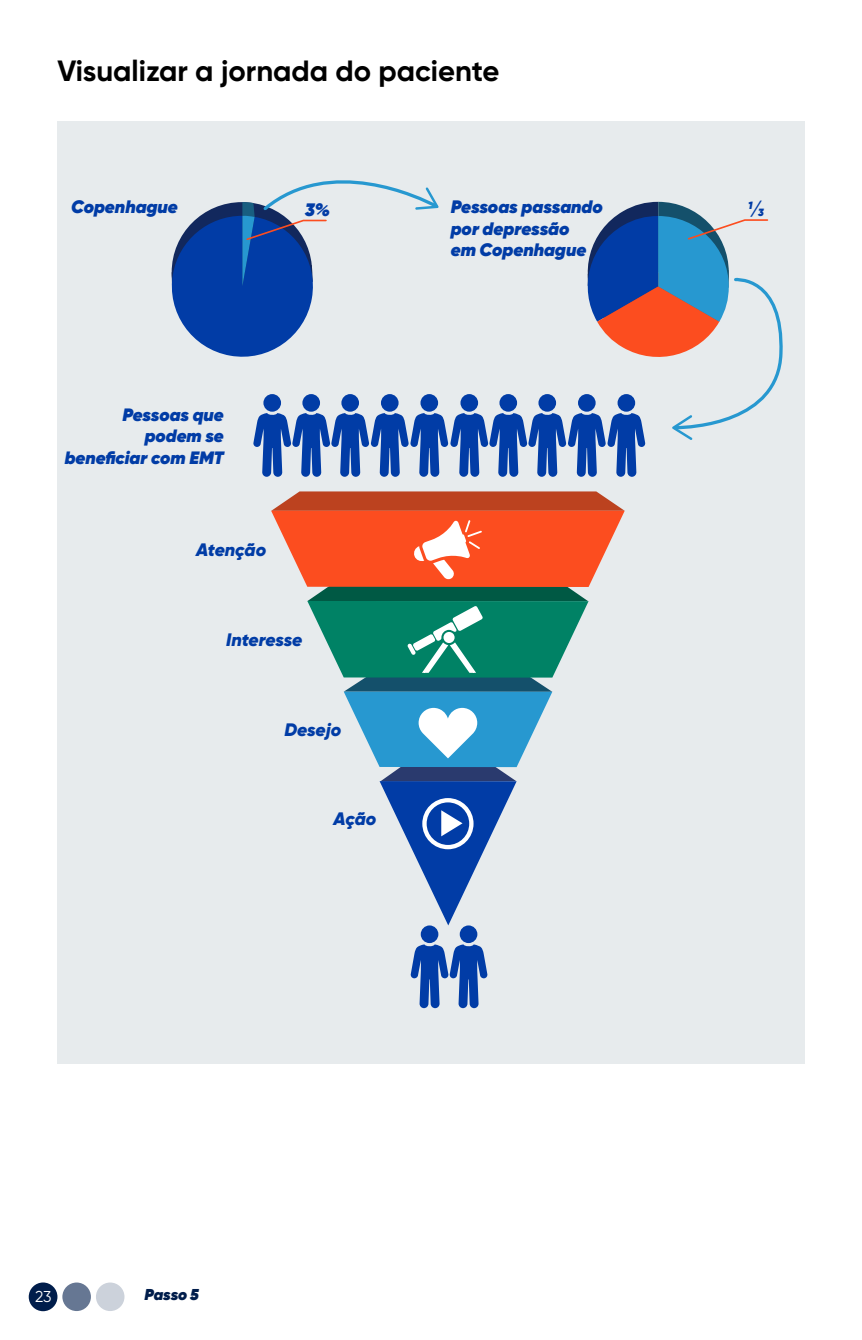
<style>
.page{position:relative;width:862px;height:1340px;background:#fff}
.page>*{position:absolute;margin:0;border:0;box-sizing:border-box;transform-origin:0 0}
.t1{font:700 29.25px "Gilroy";color:#000}
.t2{font:italic 800 18px/21.4px "Gilroy";color:#013ca6;text-align:right}
.t3{font:italic 900 18px "Gilroy";letter-spacing:-.01em;color:#013ca6}
.t4{font:italic 800 15.75px "Gilroy";letter-spacing:-.01em;color:#001d4b}
.t5{font:15.75px "Gilroy";color:#fff}
.t6{font:italic 800 10.58px "Gilroy";color:#013ca6}
.s1{font-size:18px}
</style>
<div class="page">
<div style="left:57px;top:121px;width:747px;height:943px;background:#e7ebed"></div>
<div style="left:420px;top:925px;width:18px;height:18px;background:#013ca6;border-radius:50%"></div>
<div style="left:459px;top:925px;width:18px;height:18px;background:#013ca6;border-radius:50%"></div>
<svg style="left:410px;top:944px;width:77px;height:64px"></svg>
<svg style="left:271px;top:491px;width:353px;height:434px"></svg>
<svg style="left:171px;top:180px;width:611px;height:297px"></svg>
<div style="left:29px;top:1282px;width:28px;height:29px;background:#001d4b;border-radius:50%"></div>
<div style="left:62px;top:1282px;width:29px;height:28px;background:#667793;border-radius:50%"></div>
<div style="left:96px;top:1282px;width:28px;height:28px;background:#ccd2db;border-radius:50%"></div>
<h1 class="t1" style="left:57px;top:57px;width:443px">Visualizar a jornada do paciente</h1>
<p class="t2" style="left:71px;top:197px;width:108px">Copenhague</p>
<p class="t2" style="left:450px;top:197px;width:153px;text-align:left">Pessoas passando por depressão<br>em Copenhague</p>
<p class="t2" style="left:305px;top:200px;width:26px">3%</p>
<p class="t6" style="left:747px;top:204px;width:17px">1<span class="s1">/</span>3</p>
<p class="t2" style="left:65px;top:404px;width:160px">Pessoas que podem se beneficiar com EMT</p>
<p class="t3" style="left:196px;top:542px;width:72px">Atenção</p>
<p class="t3" style="left:226px;top:631px;width:77px">Interesse</p>
<p class="t3" style="left:284px;top:721px;width:58px">Desejo</p>
<p class="t3" style="left:333px;top:811px;width:44px">Ação</p>
<p class="t5" style="left:35px;top:1288px;width:18px">23</p>
<p class="t4" style="left:144px;top:1285px;width:56px">Passo 5</p>
</div>
